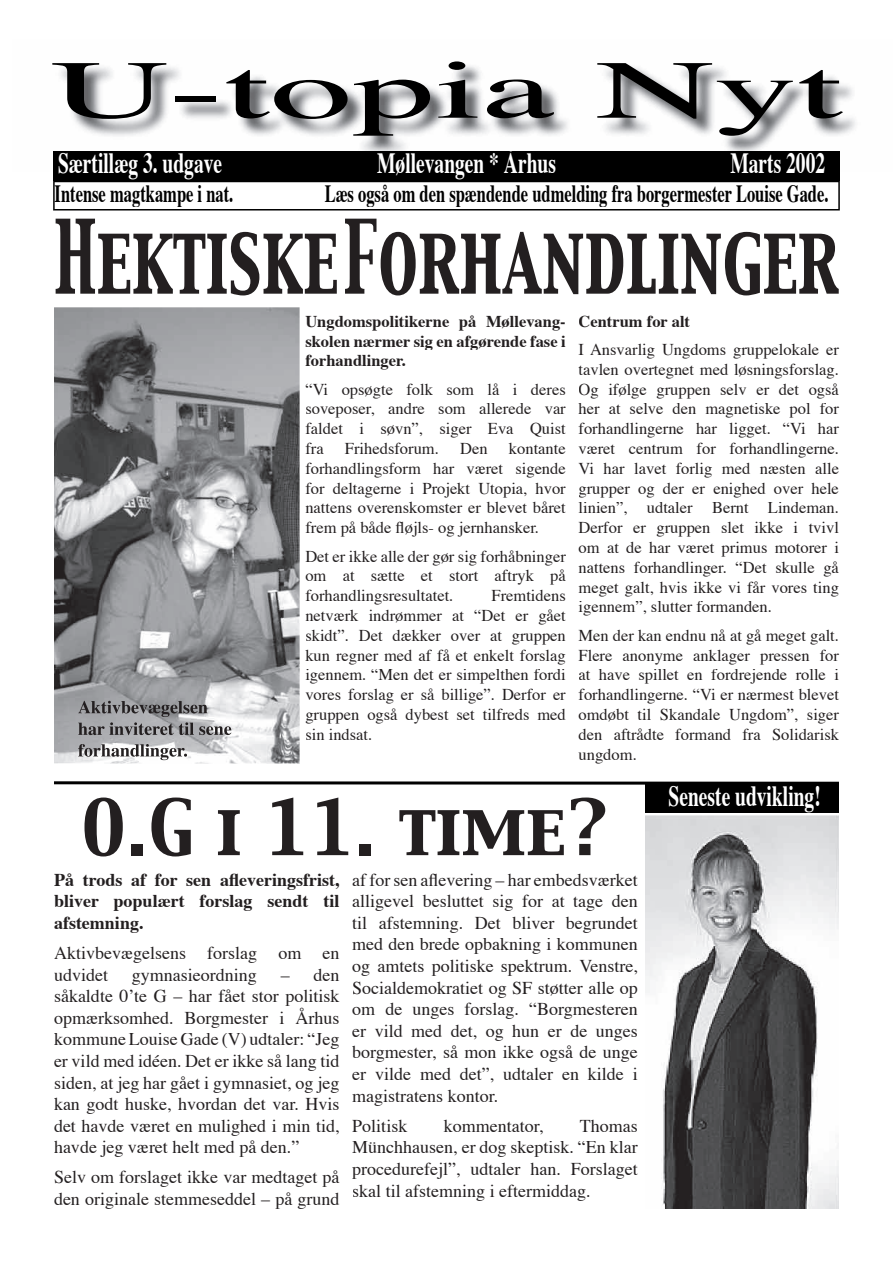
<style>
.page{position:relative;width:893px;height:1263px;background:#fff}
.page>*{position:absolute;margin:0;border:0;box-sizing:border-box;transform-origin:0 0}
.t1{font:90px "Capitals";color:#231f20;scale:.67 1}
.t2{font:82.5px "Times";color:#000;scale:2 1}
.t3{font:67.5px "Capitals";color:#231f20}
.t4{font:700 29.25px "Times";color:#fff;scale:.67 1}
.t5{font:700 24.75px "Times";color:#000;scale:.67 1}
.t6{font:18px/21.6px "Times";color:#231f20;text-align:justify}
.t7{font:700 18px/21.6px "Times";color:#231f20;text-align:justify}
.t8{font:16.5px/19.8px "Times";color:#231f20;text-align:justify}
.t9{font:700 16.5px/19.8px "Times";color:#231f20;text-align:justify}
</style>
<div class="page">
<svg style="left:53px;top:181px;width:787px;height:29px"></svg>
<img style="left:60px;top:66px;width:796px;height:85px">
<div style="left:53px;top:151px;width:787px;height:30px;background:#000"></div>
<img style="left:54px;top:307px;width:246px;height:456px">
<img style="left:646px;top:816px;width:193px;height:393px">
<svg style="left:54px;top:781px;width:785px;height:4px;background:#424242"></svg>
<div style="left:646px;top:783px;width:193px;height:30px;background:#000"></div>
<img style="left:78px;top:701px;width:130px;height:16px">
<img style="left:78px;top:722px;width:154px;height:13px">
<img style="left:78px;top:744px;width:109px;height:16px">
<h2 class="t2" style="left:50px;top:38px;width:398px">U-topia Nyt</h2>
<h3 class="t4" style="left:58px;top:144px;width:246px">Særtillæg 3. udgave</h3>
<h3 class="t4" style="left:377px;top:144px;width:268px">Møllevangen * Århus</h3>
<h3 class="t4" style="left:730px;top:144px;width:143px">Marts 2002</h3>
<h1 class="t1" style="left:54px;top:196px;width:1173px">Hektiske Forhandlinger</h1>
<p class="t9" style="left:305px;top:312px;width:262px">Ungdomspolitikerne på Møllevang&shy;skolen nærmer sig en afgørende fase i forhandlinger.</p>
<p class="t8" style="left:305px;top:380px;width:262px">“Vi opsøgte folk som lå i deres soveposer, andre som allerede var faldet i søvn”, siger Eva Quist fra</p>
<h3 class="t5" style="left:55px;top:177px;width:268px">Intense magtkampe i nat.</h3>
<h3 class="t5" style="left:325px;top:177px;width:754px">Læs også om den spændende udmelding fra borgermester Louise Gade.</h3>
<p class="t9" style="left:579px;top:312px;width:113px">Centrum for alt</p>
<p class="t8" style="left:579px;top:341px;width:262px">I Ansvarlig Ungdoms gruppelokale er tavlen overtegnet med løsningsforslag.<br>Og ifølge gruppen selv er det også her at selve den magnetiske pol for forhandlingerne har ligget. “Vi har været centrum for forhandlingerne.<br>Vi har lavet forlig med næsten alle grupper og der er enighed over hele linien”, udtaler Bernt Lindeman.<br>Derfor er gruppen slet ikke i tvivl om at de har været primus motorer i nattens forhandlinger. “Det skulle gå meget galt, hvis ikke vi får vores ting igennem”, slutter formanden.</p>
<p class="t8" style="left:579px;top:626px;width:262px">Men der kan endnu nå at gå meget galt.<br>Flere anonyme anklager pressen for at have spillet en fordrejende rolle i forhandlingerne. “Vi er nærmest blevet omdøbt til Skandale Ungdom”, siger den aftrådte formand fra Solidarisk ungdom.</p>
<h3 class="t4" style="left:669px;top:776px;width:229px">Seneste udvikling!</h3>
<p class="t8" style="left:345px;top:440px;width:95px">Frihedsforum.</p>
<p class="t8" style="left:460px;top:440px;width:29px">Den</p>
<p class="t8" style="left:305px;top:440px;width:262px;text-indent:204px">kontante forhandlingsform har været sigende for deltagerne i Projekt Utopia, hvor nattens overenskomster er blevet båret frem på både fløjls- og jernhansker.</p>
<p class="t8" style="left:305px;top:547px;width:262px">Det er ikke alle der gør sig forhåbninger om at sætte et stort aftryk på forhandlingsresultatet.</p>
<p class="t8" style="left:305px;top:587px;width:262px;text-indent:186px">Fremtidens netværk indrømmer at “Det er gået skidt”. Det dækker over at gruppen kun regner med af få et enkelt forslag igennem. “Men det er simpelthen fordi vores forslag er så billige”. Derfor er gruppen også dybest set tilfreds med sin indsat.</p>
<h3 class="t3" style="left:81px;top:782px;width:531px">0.G i 11. time?</h3>
<p class="t7" style="left:54px;top:869px;width:287px">På trods af for sen afleveringsfrist, bliver populært forslag sendt til afstemning.</p>
<p class="t6" style="left:54px;top:943px;width:287px">Aktivbevægelsens forslag om en udvidet</p>
<p class="t6" style="left:352px;top:870px;width:287px">af for sen aflevering – har embedsværket alligevel besluttet sig for at tage den til afstemning. Det bliver begrundet med den brede opbakning i kommunen og amtets politiske spektrum. Venstre, Socialdemokratiet og SF støtter alle op om de unges forslag. “Borgmesteren er vild med det, og hun er de unges borgmester, så mon ikke også de unge er vilde med det”, udtaler en kilde i magistratens kontor.</p>
<p class="t6" style="left:352px;top:1116px;width:57px">Politisk</p>
<p class="t6" style="left:444px;top:1116px;width:101px">kommentator,</p>
<p class="t6" style="left:54px;top:965px;width:287px;text-indent:227px">– den såkaldte 0’te G – har fået stor politisk opmærksomhed. Borgmester i Århus kommune Louise Gade (V) udtaler: “Jeg er vild med idéen. Det er ikke så lang tid siden, at jeg har gået i gymnasiet, og jeg kan godt huske, hvordan det var. Hvis det havde været en mulighed i min tid, havde jeg været helt med på den.”</p>
<p class="t6" style="left:54px;top:1168px;width:287px">Selv om forslaget ikke var medtaget på den originale stemmeseddel – på grund</p>
<p class="t6" style="left:132px;top:965px;width:126px">gymnasieordning</p>
<p class="t6" style="left:352px;top:1116px;width:287px;text-indent:228px">Thomas Münchhausen, er dog skeptisk. “En klar procedurefejl”, udtaler han. Forslaget skal til afstemning i eftermiddag.</p>
</div>
